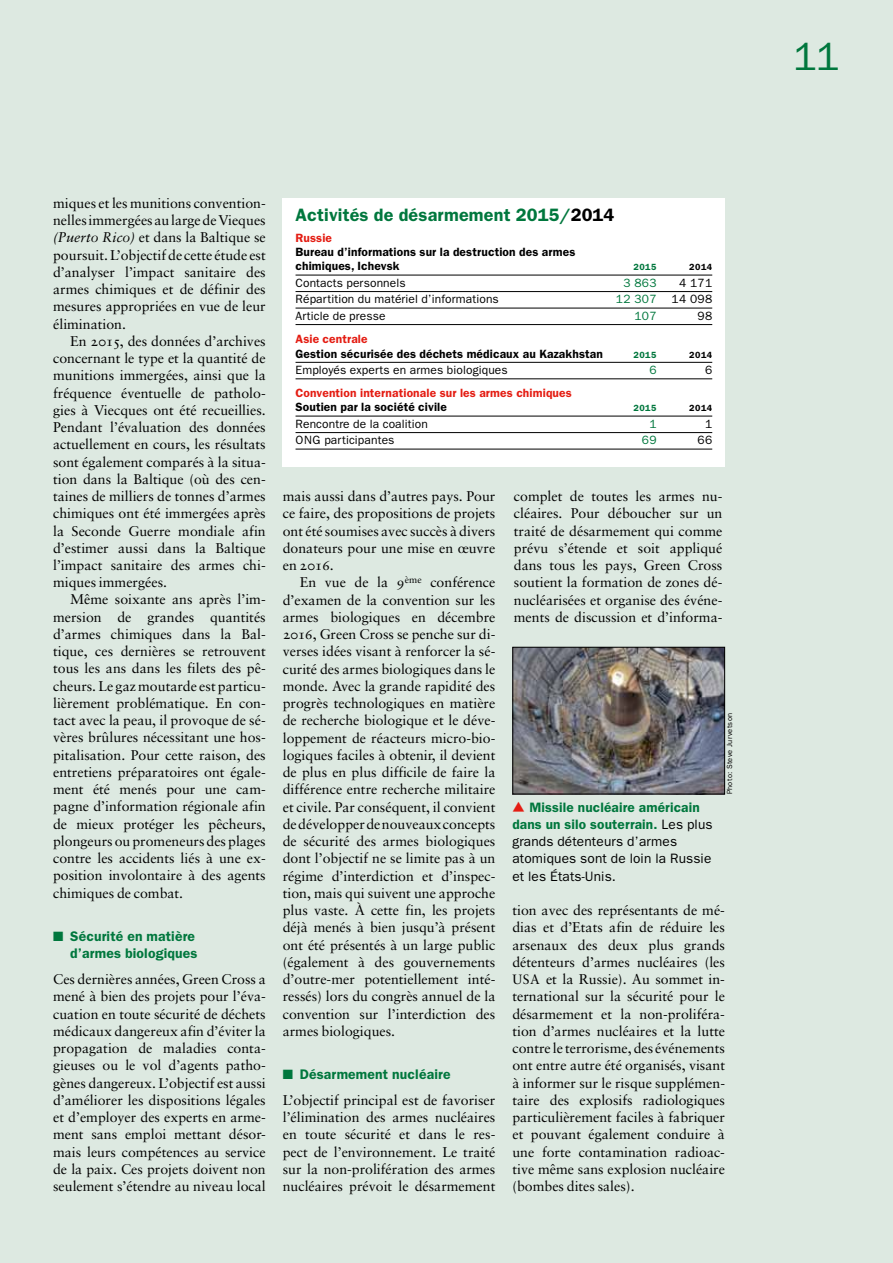
<style>
.page{position:relative;width:893px;height:1263px;background:#dde9e1}
.page>*{position:absolute;margin:0;border:0;box-sizing:border-box;transform-origin:0 0}
.t1{font:39.75px "ITC Franklin Gothic Std";color:#00773d}
.t2{font:600 18px "ITC Franklin Gothic Std";letter-spacing:.01em;color:#00773d}
.t3{font:14.1px/17.2px "Sabon";color:#000;text-align:justify}
.t4{font:14.1px "Sabon Roman SC";color:#000}
.t5{font:600 13.95px/17.2px "ITC Franklin Gothic Std";letter-spacing:.01em;color:#00773d;text-align:right}
.t6{font:13.65px/17.2px "ITC Franklin Gothic Std";letter-spacing:.01em;color:#000}
.t7{font:12px "ITC Franklin Gothic Std";letter-spacing:.01em;color:#000}
.t8{font:600 12px/14.2px "ITC Franklin Gothic Std";letter-spacing:.01em;color:#000}
.t9{font:600 12px "ITC Franklin Gothic Std";letter-spacing:.01em;color:#e41d13}
.t10{font:12px "ITC Franklin Gothic Std";letter-spacing:.025em;color:#00773d}
.t11{font:600 9px "ITC Franklin Gothic Std";letter-spacing:.05em;color:#00773d}
.t12{font:600 9px "ITC Franklin Gothic Std";letter-spacing:.05em;color:#000}
.t13{font:7.5px "ITC Franklin Gothic Std";letter-spacing:.04em;color:#000}
.s1{font-style:italic}
.s2{font-family:"Sabon Roman SC"}
.s3{color:#000}
.s4{font-family:"Sabon"}
.s5{font-weight:600;color:#00773d}
.s6{font-size:13.5px}
</style>
<div class="page">
<div style="left:283px;top:198px;width:442px;height:269px;background:#fff"></div>
<hr style="left:296px;top:275px;width:416px;height:1px;background:#000">
<hr style="left:296px;top:291px;width:416px;height:1px;background:#000">
<hr style="left:296px;top:308px;width:416px;height:1px;background:#000">
<hr style="left:296px;top:324px;width:416px;height:1px;background:#000">
<hr style="left:296px;top:416px;width:416px;height:1px;background:#000">
<hr style="left:296px;top:432px;width:416px;height:1px;background:#000">
<hr style="left:296px;top:449px;width:416px;height:1px;background:#000">
<hr style="left:296px;top:362px;width:416px;height:1px;background:#000">
<hr style="left:296px;top:378px;width:416px;height:1px;background:#000">
<img style="left:514px;top:649px;width:209px;height:143px">
<div style="left:512px;top:647px;width:213px;height:147px;border:1px solid #000"></div>
<p class="t3" style="left:53px;top:194px;width:214px">miques et les munitions convention&shy;nelles immergées au large de Vieques <span class="s1">(Puerto Rico)</span> et dans la Baltique se poursuit. L’objectif de cette étude est d’analyser l’impact sanitaire des armes chimiques et de définir des mesures appropriées en vue de leur élimination.</p>
<p class="t3" style="left:53px;top:332px;width:214px;text-indent:17px">En <span class="s2">2015</span>, des données d’archives concernant le type et la quantité de munitions immergées, ainsi que la fréquence éventuelle de patholo&shy;gies à Viecques ont été recueillies.<br>Pendant l’évaluation des données actuellement en cours, les résultats sont également comparés à la situa&shy;tion dans la Baltique (où des cen&shy;taines de milliers de tonnes d’armes chimiques ont été immergées après la Seconde Guerre mondiale afin d’estimer aussi dans la Baltique l’impact sanitaire des armes chi&shy;miques immergées.</p>
<p class="t3" style="left:53px;top:591px;width:214px;text-indent:17px">Même soixante ans après l’im&shy;mersion de grandes quantités d’armes chimiques dans la Bal&shy;tique, ces dernières se retrouvent tous les ans dans les filets des pê&shy;cheurs. Le gaz moutarde est particu&shy;lièrement problématique. En con&shy;tact avec la peau, il provoque de sé&shy;vères brûlures nécessitant une hos&shy;pitalisation. Pour cette raison, des entretiens préparatoires ont égale&shy;ment été menés pour une cam&shy;pagne d’information régionale afin de mieux protéger les pêcheurs, plongeurs ou promeneurs des plages contre les accidents liés à une ex&shy;position involontaire à des agents chimiques de combat.</p>
<p class="t5" style="left:53px;top:928px;width:146px">■ Sécurité en matière d’armes biologiques</p>
<p class="t3" style="left:53px;top:970px;width:214px">Ces dernières années, Green Cross a mené à bien des projets pour l’éva&shy;cuation en toute sécurité de déchets médicaux dangereux afin d’éviter la propagation de maladies conta&shy;gieuses ou le vol d’agents patho&shy;gènes dangereux. L’objectif est aussi d’améliorer les dispositions légales et d’employer des experts en arme&shy;ment sans emploi mettant désor&shy;mais leurs compétences au service de la paix. Ces projets doivent non seulement s’étendre au niveau local</p>
<p class="t2" style="left:296px;top:204px;width:320px">Activités de désarmement 2015/<span class="s3">2014</span></p>
<p class="t9" style="left:296px;top:231px;width:38px">Russie</p>
<p class="t8" style="left:296px;top:245px;width:281px">Bureau d’informations sur la destruction des armes chimiques, Ichevsk</p>
<p class="t11" style="left:634px;top:262px;width:24px">2015</p>
<p class="t12" style="left:689px;top:262px;width:24px">2014</p>
<p class="t7" style="left:296px;top:276px;width:112px">Contacts personnels</p>
<p class="t10" style="left:623px;top:276px;width:35px">3 863</p>
<p class="t7" style="left:679px;top:276px;width:35px">4 171</p>
<p class="t7" style="left:296px;top:292px;width:205px">Répartition du matériel d’informations</p>
<p class="t10" style="left:616px;top:292px;width:98px">12 307 <span class="s3">14 098</span></p>
<p class="t7" style="left:296px;top:309px;width:92px">Article de presse</p>
<p class="t10" style="left:634px;top:309px;width:24px">107</p>
<p class="t7" style="left:697px;top:309px;width:16px">98</p>
<p class="t9" style="left:296px;top:332px;width:74px">Asie centrale</p>
<p class="t8" style="left:296px;top:346px;width:309px">Gestion sécurisée des déchets médicaux au Kazakhstan</p>
<p class="t11" style="left:634px;top:349px;width:24px">2015</p>
<p class="t12" style="left:689px;top:349px;width:24px">2014</p>
<p class="t7" style="left:296px;top:363px;width:214px">Employés experts en armes biologiques</p>
<p class="t10" style="left:649px;top:363px;width:9px">6</p>
<p class="t7" style="left:705px;top:363px;width:9px">6</p>
<p class="t9" style="left:296px;top:386px;width:278px">Convention internationale sur les armes chimiques</p>
<p class="t8" style="left:296px;top:400px;width:153px">Soutien par la société civile</p>
<p class="t11" style="left:634px;top:403px;width:24px">2015</p>
<p class="t12" style="left:689px;top:403px;width:24px">2014</p>
<p class="t7" style="left:296px;top:417px;width:134px">Rencontre de la coalition</p>
<p class="t10" style="left:649px;top:417px;width:9px">1</p>
<p class="t7" style="left:705px;top:417px;width:9px">1</p>
<p class="t7" style="left:296px;top:433px;width:100px">ONG participantes</p>
<p class="t10" style="left:642px;top:433px;width:16px">69</p>
<p class="t7" style="left:697px;top:433px;width:16px">66</p>
<p class="t3" style="left:283px;top:487px;width:214px">mais aussi dans d’autres pays. Pour ce faire, des propositions de projets ont été soumises avec succès à divers donateurs pour une mise en œuvre</p>
<p class="t4" style="left:283px;top:557px;width:53px"><span class="s4">en</span> 2016<span class="s4">.</span></p>
<p class="t3" style="left:283px;top:574px;width:214px;text-indent:17px">En vue de la <span class="s2">9</span><sup>ème</sup> conférence d’examen de la convention sur les armes biologiques en décembre <span class="s2">2016</span>, Green Cross se penche sur di&shy;verses idées visant à renforcer la sé&shy;curité des armes biologiques dans le monde. Avec la grande rapidité des progrès technologiques en matière de recherche biologique et le déve&shy;loppement de réacteurs micro-bio&shy;logiques faciles à obtenir, il devient de plus en plus difficile de faire la différence entre recherche militaire et civile. Par conséquent, il convient de développer de nouveaux concepts de sécurité des armes biologiques dont l’objectif ne se limite pas à un régime d’interdiction et d’inspec&shy;tion, mais qui suivent une approche plus vaste. À cette fin, les projets déjà menés à bien jusqu’à présent ont été présentés à un large public (également à des gouvernements d’outre-mer potentiellement inté&shy;ressés) lors du congrès annuel de la convention sur l’interdiction des armes biologiques.</p>
<p class="t5" style="left:283px;top:1066px;width:169px">■ Désarmement nucléaire</p>
<p class="t3" style="left:283px;top:1091px;width:214px">L’objectif principal est de favoriser l’élimination des armes nucléaires en toute sécurité et dans le res&shy;pect de l’environnement. Le traité sur la non-prolifération des armes nucléaires prévoit le désarmement</p>
<p class="t3" style="left:514px;top:487px;width:210px">complet de toutes les armes nu&shy;cléaires. Pour déboucher sur un traité de désarmement qui comme prévu s’étende et soit appliqué dans tous les pays, Green Cross soutient la formation de zones dé&shy;nucléarisées et organise des événe&shy;ments de discussion et d’informa-</p>
<p class="t6" style="left:512px;top:798px;width:202px;text-indent:17px"><span class="s5">Missile nucléaire américain dans un silo souterrain.</span> Les plus grands détenteurs d’armes atomiques sont de loin la Russie et les États-Unis.</p>
<p class="t13" style="left:725px;top:794px;width:83px;rotate:-90deg">Photo: Steve Jurvetson</p>
<p class="t3" style="left:512px;top:901px;width:214px">tion avec des représentants de mé&shy;dias et d’Etats afin de réduire les arsenaux des deux plus grands détenteurs d’armes nucléaires (les <span class="s6">USA</span> et la Russie). Au sommet in&shy;ternational sur la sécurité pour le désarmement et la non-proliféra&shy;tion d’armes nucléaires et la lutte contre le terrorisme, des événements ont entre autre été organisés, visant à informer sur le risque supplémen&shy;taire des explosifs radiologiques particulièrement faciles à fabriquer et pouvant également conduire à une forte contamination radioac&shy;tive même sans explosion nucléaire (bombes dites sales).</p>
<h1 class="t1" style="left:793px;top:33px;width:48px">11</h1>
</div>
